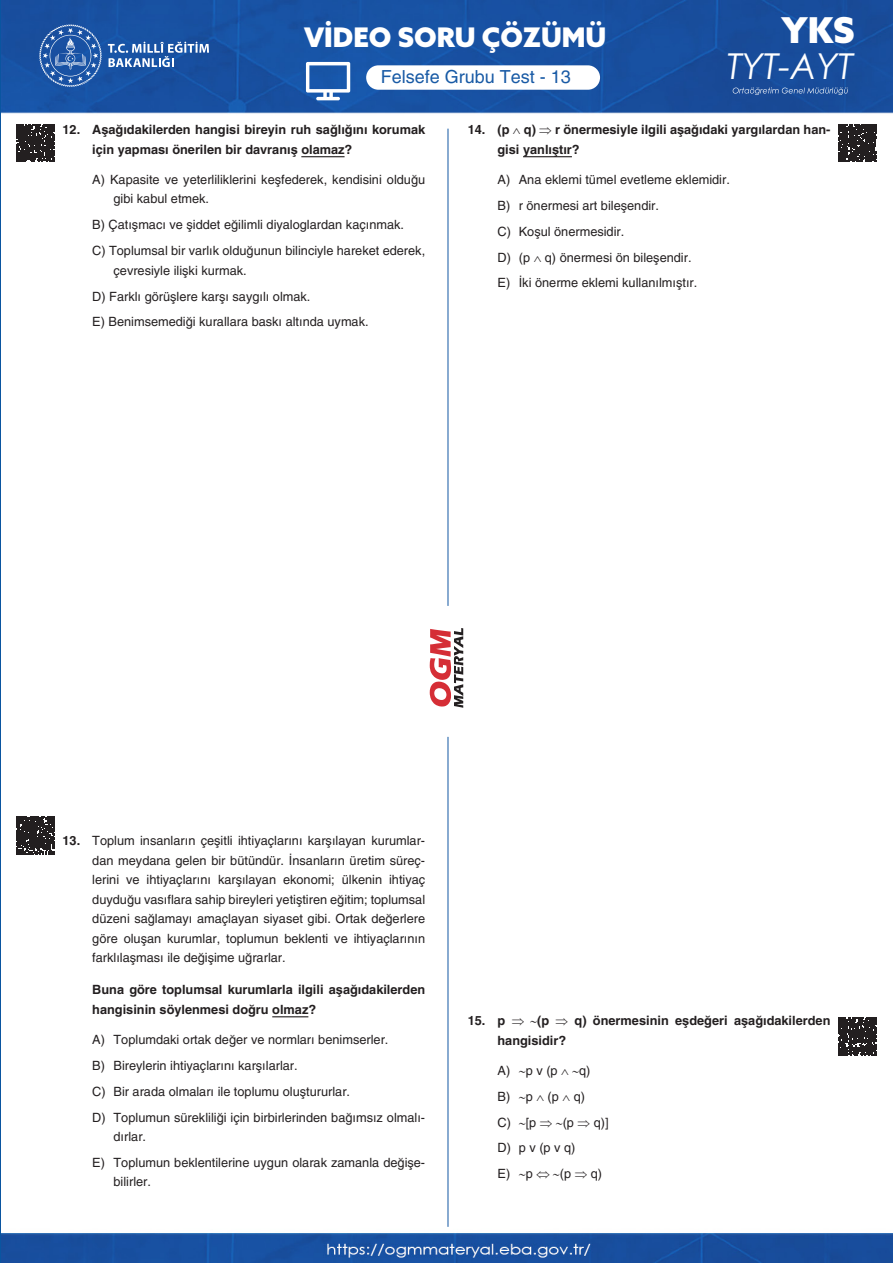
<style>
.page{position:relative;width:893px;height:1263px;background:#fff}
.page>*{position:absolute;margin:0;border:0;box-sizing:border-box;transform-origin:0 0}
.t1{font:italic 35.7px "Century Gothic";color:#fff}
.t2{font:900 35.7px "Azo Sans";color:#fff}
.t3{font:900 27px "Azo Sans";color:#fff}
.t4{font:18px "Helveticasinav";color:#185aa5}
.CEVAP_5_Lİ__Y{font:12.75px/19.5px "Helveticasinav";color:#231f20}
.SORU__Y{font:12.75px/19.5px "Helveticasinav";color:#231f20;text-align:justify}
.SORU__Y-2{font:700 12.75px/19.5px "Helveticasinav";color:#231f20}
.s1{font-weight:700}
</style>
<div class="page">
<img style="left:2px;top:0;width:891px;height:1263px">
<hr style="left:448px;top:129px;width:1px;height:477px;background:#1358a3">
<hr style="left:448px;top:737px;width:1px;height:490px;background:#1358a3">
<svg style="left:39px;top:24px;width:63px;height:63px;background:#3a6bb0"></svg>
<svg style="left:108px;top:42px;width:101px;height:25px;background:#5781bb"></svg>
<svg style="left:430px;top:627px;width:33px;height:81px"></svg>
<svg style="left:306px;top:62px;width:44px;height:38px"></svg>
<svg style="left:733px;top:87px;width:115px;height:8px"></svg>
<div style="left:366px;top:65px;width:234px;height:25px;background:#fff;border-radius:12px"></div>
<hr style="left:301px;top:156px;width:44px;height:1px;background:#231f20">
<hr style="left:272px;top:1016px;width:36px;height:1px;background:#231f20">
<hr style="left:523px;top:156px;width:49px;height:1px;background:#231f20">
<svg style="left:16px;top:124px;width:38px;height:38px"></svg>
<svg style="left:16px;top:816px;width:38px;height:38px"></svg>
<svg style="left:839px;top:124px;width:38px;height:38px"></svg>
<svg style="left:839px;top:1017px;width:38px;height:38px"></svg>
<h2 class="t3" style="left:304px;top:19px;width:304px">VİDEO SORU ÇÖZÜMÜ</h2>
<h1 class="t2" style="left:781px;top:6px;width:75px">YKS</h1>
<h3 class="t4" style="left:381px;top:67px;width:192px">Felsefe Grubu Test - 13</h3>
<h1 class="t1" style="left:727px;top:41px;width:128px">TYT-AYT</h1>
<p class="SORU__Y-2" style="left:92px;top:120px;width:334px;text-indent:-30px">12. Aşağıdakilerden hangisi bireyin ruh sağlığını korumak için yapması önerilen bir davranış olamaz?</p>
<p class="CEVAP_5_Lİ__Y" style="left:114px;top:170px;width:313px;text-indent:-21px">A) Kapasite ve yeterliliklerini keşfederek, kendisini olduğu gibi kabul etmek.</p>
<p class="CEVAP_5_Lİ__Y" style="left:92px;top:215px;width:313px">B) Çatışmacı ve şiddet eğilimli diyaloglardan kaçınmak.</p>
<p class="CEVAP_5_Lİ__Y" style="left:114px;top:241px;width:313px;text-indent:-21px">C) Toplumsal bir varlık olduğunun bilinciyle hareket ederek, çevresiyle ilişki kurmak.</p>
<p class="CEVAP_5_Lİ__Y" style="left:92px;top:286px;width:220px">D) Farklı görüşlere karşı saygılı olmak.</p>
<p class="CEVAP_5_Lİ__Y" style="left:92px;top:312px;width:278px">E) Benimsemediği kurallara baskı altında uymak.</p>
<p class="SORU__Y-2" style="left:497px;top:120px;width:334px;text-indent:-30px">14. (p ∧ q) ⇒ r önermesiyle ilgili aşağıdaki yargılardan han&shy;gisi yanlıştır?</p>
<p class="CEVAP_5_Lİ__Y" style="left:497px;top:170px;width:234px">A) Ana eklemi tümel evetleme eklemidir.</p>
<p class="CEVAP_5_Lİ__Y" style="left:497px;top:196px;width:163px">B) r önermesi art bileşendir.</p>
<p class="CEVAP_5_Lİ__Y" style="left:497px;top:221px;width:128px">C) Koşul önermesidir.</p>
<p class="CEVAP_5_Lİ__Y" style="left:497px;top:247px;width:196px">D) (p ∧ q) önermesi ön bileşendir.</p>
<p class="CEVAP_5_Lİ__Y" style="left:497px;top:273px;width:201px">E) İki önerme eklemi kullanılmıştır.</p>
<p class="SORU__Y" style="left:92px;top:831px;width:334px;text-indent:-30px"><span class="s1">13.</span> Toplum insanların çeşitli ihtiyaçlarını karşılayan kurumlar&shy;dan meydana gelen bir bütündür. İnsanların üretim süreç&shy;lerini ve ihtiyaçlarını karşılayan ekonomi; ülkenin ihtiyaç duyduğu vasıflara sahip bireyleri yetiştiren eğitim; toplumsal düzeni sağlamayı amaçlayan siyaset gibi. Ortak değerlere göre oluşan kurumlar, toplumun beklenti ve ihtiyaçlarının farklılaşması ile değişime uğrarlar.</p>
<p class="SORU__Y-2" style="left:92px;top:980px;width:334px">Buna göre toplumsal kurumlarla ilgili aşağıdakilerden hangisinin söylenmesi doğru olmaz?</p>
<p class="CEVAP_5_Lİ__Y" style="left:92px;top:1030px;width:298px">A) Toplumdaki ortak değer ve normları benimserler.</p>
<p class="CEVAP_5_Lİ__Y" style="left:92px;top:1056px;width:207px">B) Bireylerin ihtiyaçlarını karşılarlar.</p>
<p class="CEVAP_5_Lİ__Y" style="left:92px;top:1081px;width:259px">C) Bir arada olmaları ile toplumu oluştururlar.</p>
<p class="CEVAP_5_Lİ__Y" style="left:114px;top:1107px;width:313px;text-indent:-21px">D) Toplumun sürekliliği için birbirlerinden bağımsız olmalı&shy;dırlar.</p>
<p class="CEVAP_5_Lİ__Y" style="left:114px;top:1153px;width:313px;text-indent:-21px">E) Toplumun beklentilerine uygun olarak zamanla değişe&shy;bilirler.</p>
<p class="SORU__Y-2" style="left:497px;top:1011px;width:334px;text-indent:-30px">15. p ⇒ ∼(p ⇒ q) önermesinin eşdeğeri aşağıdakilerden hangisidir?</p>
<p class="CEVAP_5_Lİ__Y" style="left:497px;top:1060px;width:94px">A) ∼p v (p ∧ ∼q)</p>
<p class="CEVAP_5_Lİ__Y" style="left:497px;top:1086px;width:89px">B) ∼p ∧ (p ∧ q)</p>
<p class="CEVAP_5_Lİ__Y" style="left:497px;top:1112px;width:113px">C) ∼[p ⇒ ∼(p ⇒ q)]</p>
<p class="CEVAP_5_Lİ__Y" style="left:497px;top:1138px;width:79px">D) p v (p v q)</p>
<p class="CEVAP_5_Lİ__Y" style="left:497px;top:1164px;width:106px">E) ∼p ⇔ ∼(p ⇒ q)</p>
</div>
